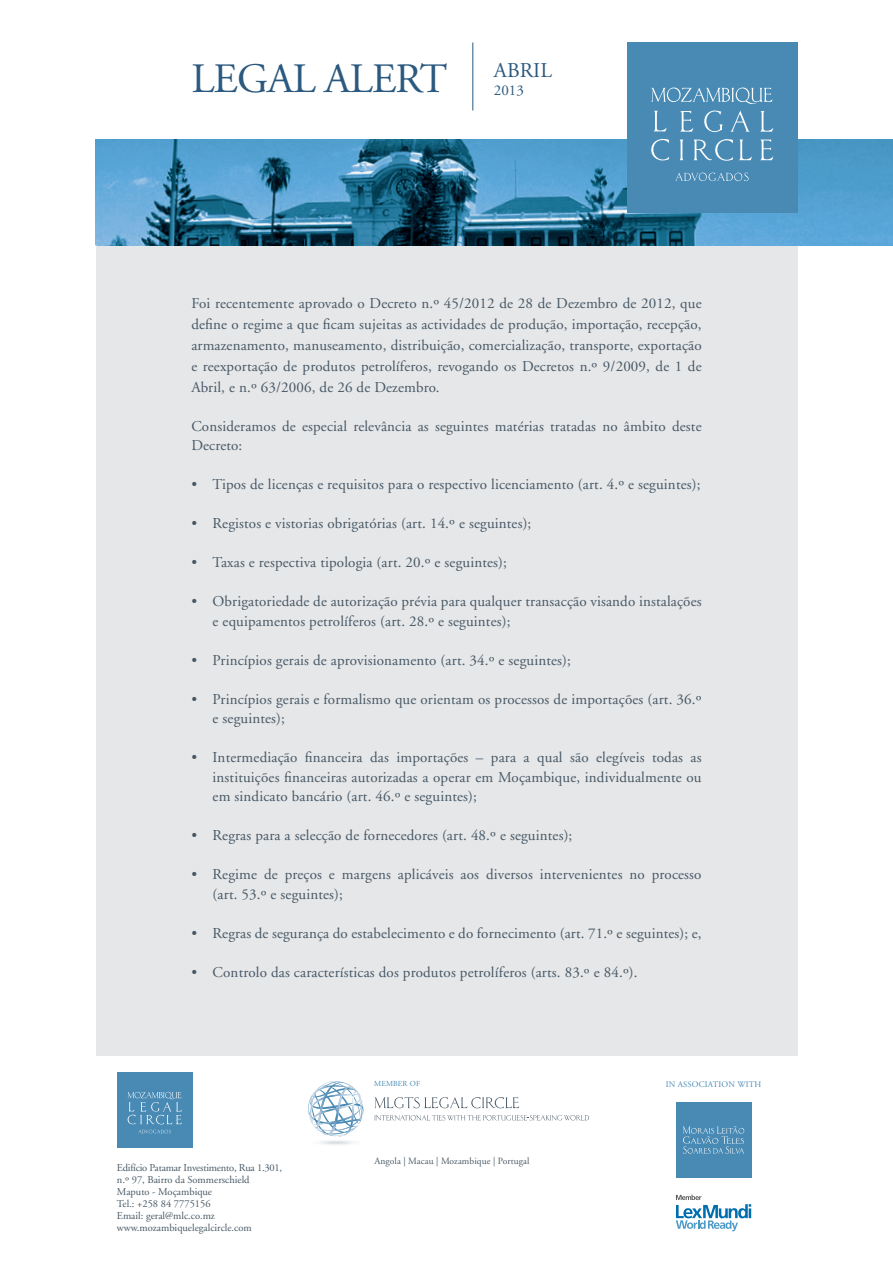
<style>
.page{position:relative;width:893px;height:1263px;background:#fff}
.page>*{position:absolute;margin:0;border:0;box-sizing:border-box;transform-origin:0 0}
.t1{font:41.7px "Adobe Garamond";letter-spacing:-.02em;color:#2b597f}
.t2{font:21px "Adobe Garamond";color:#2b597f}
.t3{font:15px/19.5px "Adobe Garamond";letter-spacing:.01em;color:#475865}
.t4{font:15px "Adobe Garamond";color:#2b597f}
.t5{font:10.5px/12px "Adobe Garamond";color:#475865}
.t6{font:9.45px "Adobe Garamond";letter-spacing:.01em;color:#475865}
.t7{font:8.4px "Adobe Garamond";color:#488ab4}
.t8{font:7.65px "Adobe Garamond";letter-spacing:.02em;color:#488ab4}
</style>
<div class="page">
<div style="left:96px;top:140px;width:701px;height:916px;background:#e6e7e9"></div>
<img style="left:96px;top:140px;width:797px;height:105px">
<hr style="left:472px;top:43px;width:1px;height:68px;background:#2b597f">
<div style="left:627px;top:43px;width:170px;height:170px;background:#488ab4"></div>
<svg style="left:651px;top:88px;width:122px;height:16px"></svg>
<svg style="left:680px;top:111px;width:13px;height:21px"></svg>
<svg style="left:704px;top:111px;width:19px;height:21px"></svg>
<svg style="left:730px;top:111px;width:20px;height:21px"></svg>
<svg style="left:760px;top:111px;width:13px;height:21px"></svg>
<svg style="left:654px;top:111px;width:13px;height:20px"></svg>
<svg style="left:680px;top:140px;width:3px;height:20px"></svg>
<svg style="left:694px;top:139px;width:39px;height:22px"></svg>
<svg style="left:739px;top:140px;width:13px;height:20px"></svg>
<svg style="left:760px;top:140px;width:13px;height:20px"></svg>
<svg style="left:651px;top:139px;width:18px;height:21px"></svg>
<svg style="left:675px;top:173px;width:74px;height:8px"></svg>
<div style="left:117px;top:1072px;width:76px;height:75px;background:#488ab4"></div>
<svg style="left:128px;top:1092px;width:54px;height:32px"></svg>
<svg style="left:138px;top:1130px;width:33px;height:3px"></svg>
<svg style="left:374px;top:1115px;width:215px;height:5px"></svg>
<svg style="left:374px;top:1097px;width:145px;height:11px"></svg>
<svg style="left:308px;top:1081px;width:56px;height:64px"></svg>
<svg style="left:676px;top:1194px;width:75px;height:37px"></svg>
<div style="left:676px;top:1102px;width:75px;height:76px;background:#488ab4"></div>
<svg style="left:683px;top:1126px;width:61px;height:28px"></svg>
<h1 class="t1" style="left:191px;top:56px;width:258px">LEGAL ALERT</h1>
<h2 class="t2" style="left:494px;top:59px;width:60px">ABRIL</h2>
<p class="t4" style="left:494px;top:82px;width:31px">2013</p>
<p class="t3" style="left:191px;top:293px;width:512px;line-height:21px;text-align:justify">Foi recentemente aprovado o Decreto n.º 45/2012 de 28 de Dezembro de 2012, que define o regime a que ficam sujeitas as actividades de produção, importação, recepção, armazenamento, manuseamento, distribuição, comercialização, transporte, exportação e reexportação de produtos petrolíferos, revogando os Decretos n.º 9/2009, de 1 de Abril, e n.º 63/2006, de 26 de Dezembro.</p>
<p class="t3" style="left:191px;top:416px;width:512px">Consideramos de especial relevância as seguintes matérias tratadas no âmbito deste<br>Decreto:</p>
<p class="t3" style="left:191px;top:475px;width:511px">• Tipos de licenças e requisitos para o respectivo licenciamento (art. 4.º e seguintes);</p>
<p class="t3" style="left:191px;top:514px;width:342px">• Registos e vistorias obrigatórias (art. 14.º e seguintes);</p>
<p class="t3" style="left:191px;top:553px;width:317px">• Taxas e respectiva tipologia (art. 20.º e seguintes);</p>
<p class="t3" style="left:213px;top:592px;width:491px;text-indent:-21px">• Obrigatoriedade de autorização prévia para qualquer transacção visando instalações e equipamentos petrolíferos (art. 28.º e seguintes);</p>
<p class="t3" style="left:191px;top:650px;width:381px">• Princípios gerais de aprovisionamento (art. 34.º e seguintes);</p>
<p class="t3" style="left:213px;top:689px;width:490px;text-indent:-21px">• Princípios gerais e formalismo que orientam os processos de importações (art. 36.º e seguintes);</p>
<p class="t3" style="left:213px;top:748px;width:491px;text-align:justify;text-indent:-21px">• Intermediação financeira das importações – para a qual são elegíveis todas as instituições financeiras autorizadas a operar em Moçambique, individualmente ou em sindicato bancário (art. 46.º e seguintes);</p>
<p class="t3" style="left:191px;top:826px;width:383px">• Regras para a selecção de fornecedores (art. 48.º e seguintes);</p>
<p class="t3" style="left:213px;top:865px;width:490px;text-indent:-21px">• Regime de preços e margens aplicáveis aos diversos intervenientes no processo (art. 53.º e seguintes);</p>
<p class="t3" style="left:191px;top:923px;width:512px">• Regras de segurança do estabelecimento e do fornecimento (art. 71.º e seguintes); e,</p>
<p class="t3" style="left:191px;top:962px;width:448px">• Controlo das características dos produtos petrolíferos (arts. 83.º e 84.º).</p>
<p class="t5" style="left:117px;top:1162px;width:167px">Edifício Patamar Investimento, Rua 1.301, n.º 97, Bairro da Sommerschield<br>Maputo - Moçambique<br>Tel.: +258 84 7775156<br>Email: geral@mlc.co.mz www.mozambiquelegalcircle.com</p>
<p class="t8" style="left:374px;top:1080px;width:47px">MEMBER OF</p>
<p class="t6" style="left:374px;top:1156px;width:157px">Angola | Macau | Mozambique | Portugal</p>
<p class="t7" style="left:666px;top:1079px;width:33px">In associatio</p>
<p class="t7" style="left:728px;top:1079px;width:34px">n with</p>
</div>
